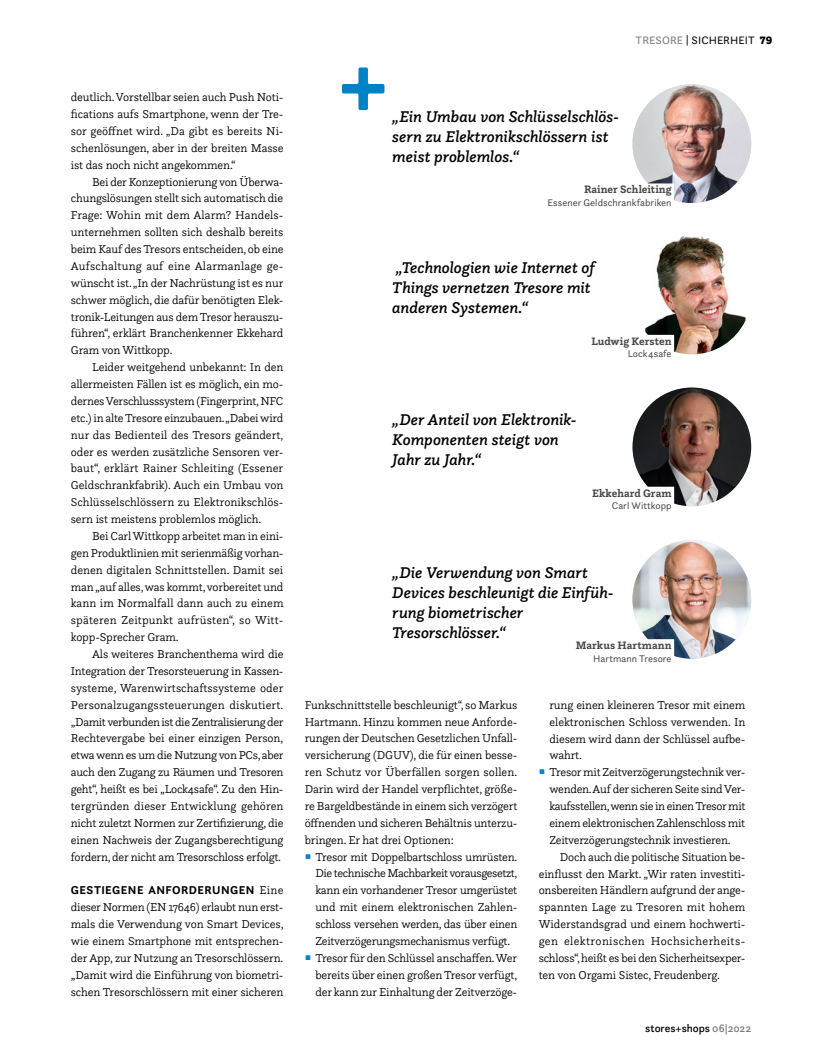
<style>
.page{position:relative;width:815px;height:1063px;background:#fff}
.page>*{position:absolute;margin:0;border:0;box-sizing:border-box;transform-origin:0 0}
.t1{font:italic 500 16.25px/20px "Questa Slab";letter-spacing:-.005em;color:#000}
.t2{font:300 11.88px/16.9px "Questa Slab";letter-spacing:-.015em;color:#000;text-align:justify}
.t3{font:700 11.88px "Questa Sans";letter-spacing:.04em;color:#000}
.t4{font:700 11.25px "Questa Slab";letter-spacing:.005em;color:#494948}
.t5{font:11.25px "Questa Sans";letter-spacing:.005em;color:#000}
.t6{font:500 11.25px "Questa Sans";color:#000}
.t7{font:10px "Questa Sans";letter-spacing:.005em;color:#494948}
.s1{font-family:"Questa Slab";font-weight:300}
.s2{color:#7b7b7a}
.s3{font-weight:900}
</style>
<div class="page">
<img style="left:632px;top:84px;width:119px;height:119px;border-radius:59px">
<div style="left:584px;top:183px;width:90px;height:14px;background:#fff"></div>
<div style="left:547px;top:197px;width:127px;height:13px;background:#fff"></div>
<svg style="left:342px;top:68px;width:42px;height:42px"></svg>
<img style="left:645px;top:236px;width:100px;height:118px">
<div style="left:591px;top:335px;width:83px;height:14px;background:#fff"></div>
<div style="left:628px;top:348px;width:46px;height:14px;background:#fff"></div>
<img style="left:632px;top:388px;width:119px;height:118px;border-radius:59px">
<div style="left:592px;top:487px;width:82px;height:13px;background:#fff"></div>
<div style="left:612px;top:500px;width:62px;height:14px;background:#fff"></div>
<img style="left:632px;top:540px;width:119px;height:119px;border-radius:59px">
<div style="left:576px;top:639px;width:98px;height:14px;background:#fff"></div>
<div style="left:593px;top:652px;width:81px;height:14px;background:#fff"></div>
<p class="t2" style="left:71px;top:89px;width:214px">deutlich. Vorstellbar seien auch Push Noti&shy;fications aufs Smartphone, wenn der Tre&shy;sor geöffnet wird. „Da gibt es bereits Ni&shy;schenlösungen, aber in der breiten Masse ist das noch nicht angekommen.“</p>
<p class="t2" style="left:71px;top:173px;width:214px;text-align:left;text-indent:21px">Bei der Konzeptionierung von Überwa&shy;chungslösungen stellt sich automatisch die Frage: Wohin mit dem Alarm? Handels&shy;unternehmen sollten sich deshalb bereits beim Kauf des Tresors entscheiden, ob eine Aufschaltung auf eine Alarmanlage ge&shy;wünscht ist. „In der Nachrüstung ist es nur schwer möglich, die dafür benötigten Elek&shy;tronik-Leitungen aus dem Tresor herauszu&shy;führen“, erklärt Branchenkenner Ekkehard Gram von Wittkopp.</p>
<p class="t2" style="left:71px;top:359px;width:214px;text-indent:21px">Leider weitgehend unbekannt: In den allermeisten Fällen ist es möglich, ein mo&shy;dernes Verschlusssystem (Fingerprint, NFC etc.) in alte Tresore einzubauen. „Dabei wird nur das Bedienteil des Tresors geändert, oder es werden zusätzliche Sensoren ver&shy;baut“, erklärt Rainer Schleiting (Essener Geldschrankfabrik). Auch ein Umbau von Schlüsselschlössern zu Elektronikschlös&shy;sern ist meistens problemlos möglich.</p>
<p class="t2" style="left:71px;top:527px;width:214px;text-indent:21px">Bei Carl Wittkopp arbeitet man in eini&shy;gen Produktlinien mit serienmäßig vorhan&shy;denen digitalen Schnittstellen. Damit sei man „auf alles, was kommt, vorbereitet und kann im Normalfall dann auch zu einem späteren Zeitpunkt aufrüsten“, so Witt&shy;kopp-Sprecher Gram.</p>
<p class="t2" style="left:71px;top:645px;width:214px;text-indent:21px">Als weiteres Branchenthema wird die Integration der Tresorsteuerung in Kassen&shy;systeme, Warenwirtschaftssysteme oder Personalzugangssteuerungen diskutiert. „Damit verbunden ist die Zentralisierung der Rechtevergabe bei einer einzigen Person, etwa wenn es um die Nutzung von PCs, aber auch den Zugang zu Räumen und Tresoren geht“, heißt es bei „Lock4safe“. Zu den Hin&shy;tergründen dieser Entwicklung gehören nicht zuletzt Normen zur Zertifizierung, die einen Nachweis der Zugangsberechtigung fordern, der nicht am Tresorschloss erfolgt.</p>
<p class="t3" style="left:71px;top:883px;width:214px">GESTIEGENE ANFORDERUNGEN <span class="s1">Eine</span></p>
<p class="t2" style="left:71px;top:898px;width:214px">dieser Normen (EN 17646) erlaubt nun erst&shy;mals die Verwendung von Smart Devices, wie einem Smartphone mit entsprechen&shy;der App, zur Nutzung an Tresorschlössern. „Damit wird die Einführung von biometri&shy;schen Tresorschlössern mit einer sicheren</p>
<p class="t5" style="left:636px;top:33px;width:138px"><span class="s2">TRESORE</span> | SICHERHEIT <span class="s3">79</span></p>
<h1 class="t1" style="left:392px;top:106px;width:228px">„Ein Umbau von Schlüsselschlös&shy;sern zu Elektronikschlössern ist meist problemlos.“</h1>
<p class="t4" style="left:584px;top:182px;width:89px">Rainer Schleiting</p>
<p class="t7" style="left:547px;top:196px;width:126px">Essener Geldschrankfabriken</p>
<h1 class="t1" style="left:392px;top:258px;width:204px">„Technologien wie Internet of<br>Things vernetzen Tresore mit anderen Systemen.“</h1>
<p class="t4" style="left:591px;top:334px;width:82px">Ludwig Kersten</p>
<p class="t7" style="left:628px;top:348px;width:45px">Lock4safe</p>
<h1 class="t1" style="left:392px;top:409px;width:186px">„Der Anteil von Elektronik-<br>Komponenten steigt von<br>Jahr zu Jahr.“</h1>
<p class="t4" style="left:592px;top:486px;width:81px">Ekkehard Gram</p>
<p class="t7" style="left:612px;top:500px;width:61px">Carl Wittkopp</p>
<h1 class="t1" style="left:392px;top:562px;width:223px">„Die Verwendung von Smart<br>Devices beschleunigt die Einfüh&shy;rung biometrischer<br>Tresorschlösser.“</h1>
<p class="t2" style="left:305px;top:696px;width:214px">Funkschnittstelle beschleunigt“, so Markus Hartmann. Hinzu kommen neue Anforde&shy;rungen der Deutschen Gesetzlichen Unfall&shy;versicherung (DGUV), die für einen besse&shy;ren Schutz vor Überfällen sorgen sollen.<br>Darin wird der Handel verpflichtet, größe&shy;re Bargeldbestände in einem sich verzögert öffnenden und sicheren Behältnis unterzu&shy;bringen. Er hat drei Optionen:</p>
<p class="t2" style="left:315px;top:848px;width:203px;text-align:left">Tresor mit Doppelbartschloss umrüsten.<br>Die technische Machbarkeit vorausgesetzt, kann ein vorhandener Tresor umgerüstet und mit einem elektronischen Zahlen&shy;schloss versehen werden, das über einen Zeitverzögerungsmechanismus verfügt.<br>Tresor für den Schlüssel anschaffen. Wer bereits über einen großen Tresor verfügt, der kann zur Einhaltung der Zeitverzöge-</p>
<p class="t4" style="left:576px;top:638px;width:97px">Markus Hartmann</p>
<p class="t7" style="left:593px;top:652px;width:80px">Hartmann Tresore</p>
<p class="t2" style="left:549px;top:696px;width:198px;text-align:left">rung einen kleineren Tresor mit einem elektronischen Schloss verwenden. In diesem wird dann der Schlüssel aufbe&shy;wahrt.<br>Tresor mit Zeitverzögerungstechnik ver&shy;wenden. Auf der sicheren Seite sind Ver&shy;kaufsstellen, wenn sie in einen Tresor mit einem elektronischen Zahlenschloss mit Zeitverzögerungstechnik investieren.</p>
<p class="t2" style="left:539px;top:848px;width:208px;text-indent:21px">Doch auch die politische Situation be&shy;einflusst den Markt. „Wir raten investiti&shy;onsbereiten Händlern aufgrund der ange&shy;spannten Lage zu Tresoren mit hohem Widerstandsgrad und einem hochwerti&shy;gen elektronischen Hochsicherheits&shy;schloss“, heißt es bei den Sicherheitsexper&shy;ten von Orgami Sistec, Freudenberg.</p>
<p class="t6" style="left:645px;top:1022px;width:107px">stores+shops <span class="s2">06|2022</span></p>
</div>
